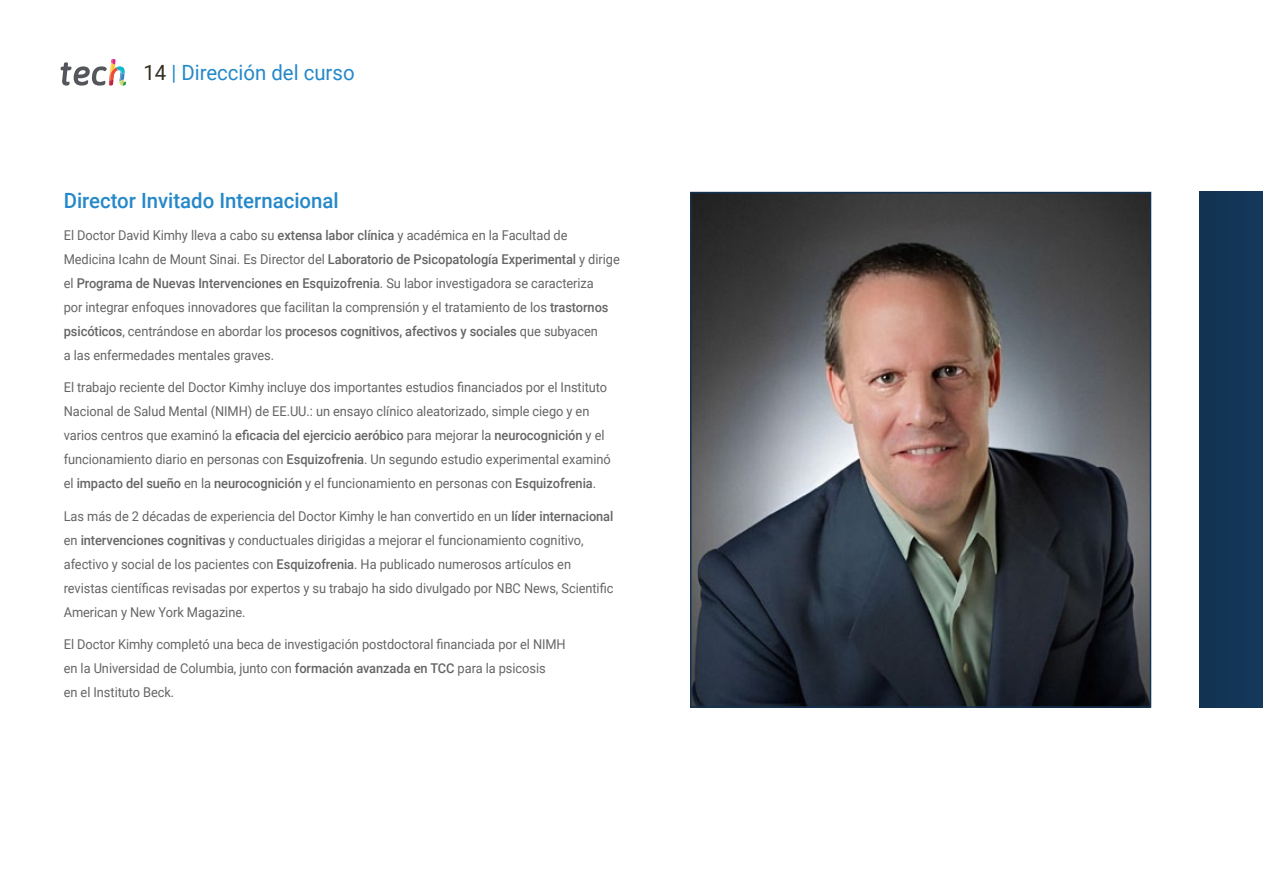
<style>
.page{position:relative;width:1263px;height:893px;background:#fff}
.page>*{position:absolute;margin:0;border:0;box-sizing:border-box;transform-origin:0 0}
.t1{font:500 21px "Roboto";color:#2488c9}
.t2{font:21px "Roboto";color:#2488c9}
.t3{font:13.5px/24px "Roboto";letter-spacing:-.005em;color:#656565;scale:.95 1}
.s1{color:#312e20}
.s2{font-weight:500}
</style>
<div class="page">
<div style="left:1199px;top:192px;width:64px;height:516px;background:#133556"></div>
<img style="left:693px;top:195px;width:455px;height:510px">
<div style="left:690px;top:192px;width:461px;height:516px;border:2px solid #123352"></div>
<svg style="left:61px;top:59px;width:65px;height:27px"></svg>
<h1 class="t2" style="left:144px;top:57px;width:213px"><span class="s1">14</span> | Dirección del curso</h1>
<h1 class="t1" style="left:64px;top:185px;width:276px">Director Invitado Internacional</h1>
<p class="t3" style="left:64px;top:222px;width:587px">El Doctor David Kimhy lleva a cabo su <span class="s2">extensa labor clínica</span> y académica en la Facultad de Medicina Icahn de Mount Sinai. Es Director del <span class="s2">Laboratorio de Psicopatología Experimental</span> y dirige el <span class="s2">Programa de Nuevas Intervenciones en Esquizofrenia</span>. Su labor investigadora se caracteriza<br>por integrar enfoques innovadores que facilitan la comprensión y el tratamiento de los <span class="s2">trastornos psicóticos</span>, centrándose en abordar los <span class="s2">procesos cognitivos, afectivos y sociales</span> que subyacen<br>a las enfermedades mentales graves.</p>
<p class="t3" style="left:64px;top:375px;width:577px">El trabajo reciente del Doctor Kimhy incluye dos importantes estudios financiados por el Instituto Nacional de Salud Mental (NIMH) de EE.UU.: un ensayo clínico aleatorizado, simple ciego y en varios centros que examinó la <span class="s2">eficacia del ejercicio aeróbico</span> para mejorar la <span class="s2">neurocognición</span> y el funcionamiento diario en personas con <span class="s2">Esquizofrenia</span>. Un segundo estudio experimental examinó el <span class="s2">impacto del sueño</span> en la <span class="s2">neurocognición</span> y el funcionamiento en personas con <span class="s2">Esquizofrenia</span>.</p>
<p class="t3" style="left:64px;top:503px;width:580px">Las más de 2 décadas de experiencia del Doctor Kimhy le han convertido en un <span class="s2">líder internacional </span>en <span class="s2">intervenciones cognitivas</span> y conductuales dirigidas a mejorar el funcionamiento cognitivo, afectivo y social de los pacientes con <span class="s2">Esquizofrenia</span>. Ha publicado numerosos artículos en revistas científicas revisadas por expertos y su trabajo ha sido divulgado por NBC News, Scientific American y New York Magazine.</p>
<p class="t3" style="left:64px;top:632px;width:530px">El Doctor Kimhy completó una beca de investigación postdoctoral financiada por el NIMH en la Universidad de Columbia, junto con <span class="s2">formación avanzada en TCC</span> para la psicosis<br>en el Instituto Beck.</p>
</div>
